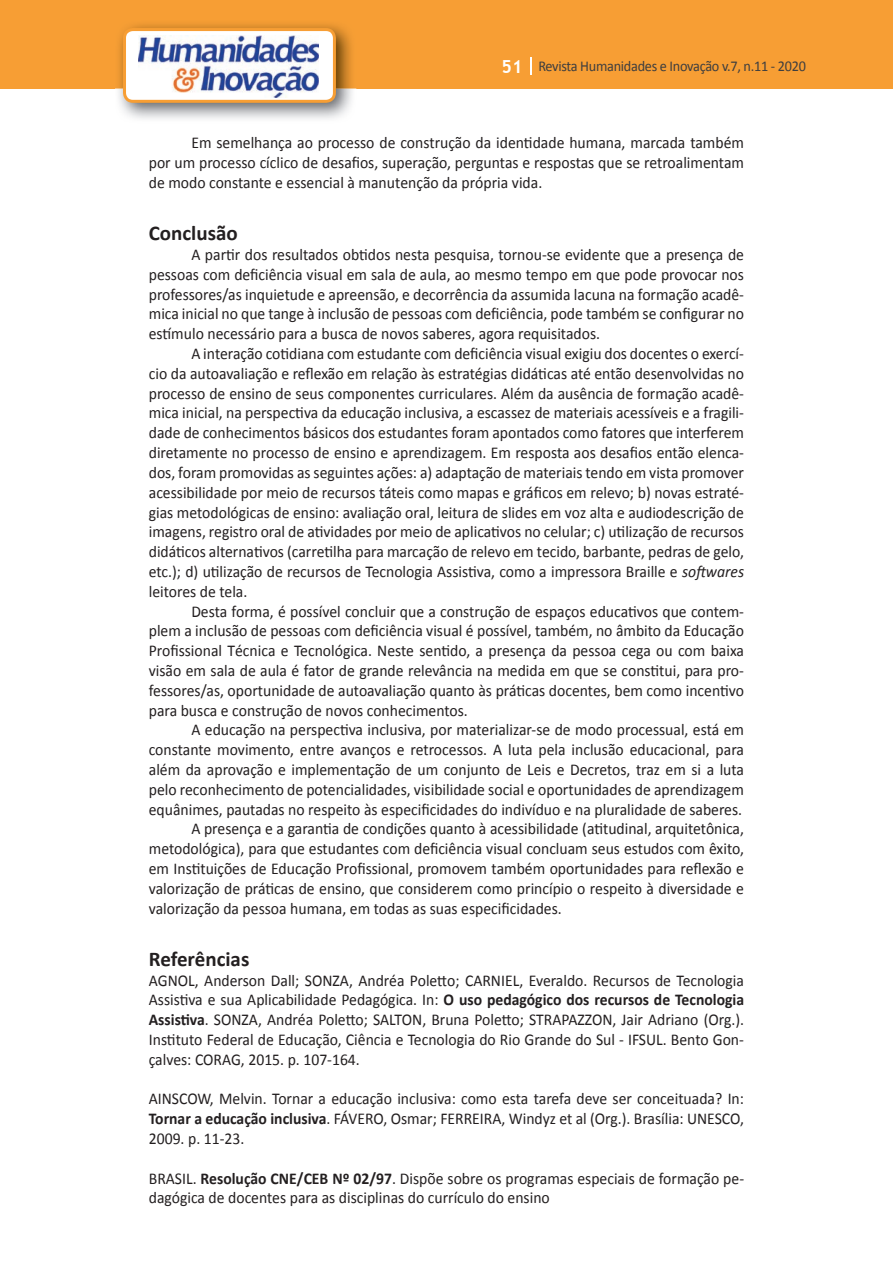
<style>
.page{position:relative;width:893px;height:1263px;background:#fff}
.page>*{position:absolute;margin:0;border:0;box-sizing:border-box;transform-origin:0 0}
.t1{font:700 21px "Calibri";color:#231f20}
.t2{font:16.5px/19.8px "Calibri";color:#231f20;text-align:justify;scale:.95 1}
.t3{font:15px "Calibri";letter-spacing:-.02em;color:#3e3e3f;scale:.95 1}
.s1{font-family:"Trebuchet MS";font-weight:700;font-size:18px;color:#fff}
.s2{font-style:italic}
.s3{font-weight:700}
</style>
<div class="page">
<div style="left:0;top:0;width:893px;height:88px;background:#f79e34"></div>
<svg style="left:530px;top:57px;width:2px;height:18px"></svg>
<img style="left:115px;top:24px;width:241px;height:95px">
<svg style="left:123px;top:28px;width:213px;height:75px"></svg>
<p class="t3" style="left:501px;top:57px;width:322px"><span class="s1">51</span> Revista Humanidades e Inovação v.7, n.11 - 2020</p>
<p class="t2" style="left:149px;top:133px;width:628px;text-indent:43px">Em semelhança ao processo de construção da identidade humana, marcada também por um processo cíclico de desafios, superação, perguntas e respostas que se retroalimentam de modo constante e essencial à manutenção da própria vida.</p>
<p class="t1" style="left:149px;top:220px;width:90px">Conclusão</p>
<p class="t2" style="left:149px;top:245px;width:628px;text-indent:43px">A partir dos resultados obtidos nesta pesquisa, tornou-se evidente que a presença de pessoas com deficiência visual em sala de aula, ao mesmo tempo em que pode provocar nos professores/as inquietude e apreensão, e decorrência da assumida lacuna na formação acadê&shy;mica inicial no que tange à inclusão de pessoas com deficiência, pode também se configurar no estímulo necessário para a busca de novos saberes, agora requisitados.</p>
<p class="t2" style="left:149px;top:344px;width:628px;text-indent:43px">A interação cotidiana com estudante com deficiência visual exigiu dos docentes o exercí&shy;cio da autoavaliação e reflexão em relação às estratégias didáticas até então desenvolvidas no processo de ensino de seus componentes curriculares. Além da ausência de formação acadê&shy;mica inicial, na perspectiva da educação inclusiva, a escassez de materiais acessíveis e a fragili&shy;dade de conhecimentos básicos dos estudantes foram apontados como fatores que interferem diretamente no processo de ensino e aprendizagem. Em resposta aos desafios então elenca&shy;dos, foram promovidas as seguintes ações: a) adaptação de materiais tendo em vista promover acessibilidade por meio de recursos táteis como mapas e gráficos em relevo; b) novas estraté&shy;gias metodológicas de ensino: avaliação oral, leitura de slides em voz alta e audiodescrição de imagens, registro oral de atividades por meio de aplicativos no celular; c) utilização de recursos didáticos alternativos (carretilha para marcação de relevo em tecido, barbante, pedras de gelo, etc.); d) utilização de recursos de Tecnologia Assistiva, como a impressora Braille e <span class="s2">softwares </span>leitores de tela.</p>
<p class="t2" style="left:149px;top:601px;width:628px;text-indent:43px">Desta forma, é possível concluir que a construção de espaços educativos que contem&shy;plem a inclusão de pessoas com deficiência visual é possível, também, no âmbito da Educação Profissional Técnica e Tecnológica. Neste sentido, a presença da pessoa cega ou com baixa visão em sala de aula é fator de grande relevância na medida em que se constitui, para pro&shy;fessores/as, oportunidade de autoavaliação quanto às práticas docentes, bem como incentivo para busca e construção de novos conhecimentos.</p>
<p class="t2" style="left:191px;top:720px;width:583px">A educação na perspectiva inclusiva, por materializar-se de modo processual, está em</p>
<p class="t2" style="left:149px;top:740px;width:628px">constante movimento, entre avanços e retrocessos. A luta pela inclusão educacional, para</p>
<p class="t2" style="left:149px;top:760px;width:628px">além da aprovação e implementação de um conjunto de Leis e Decretos, traz em si a luta</p>
<p class="t2" style="left:149px;top:779px;width:628px">pelo reconhecimento de potencialidades, visibilidade social e oportunidades de aprendizagem</p>
<p class="t2" style="left:149px;top:799px;width:626px">equânimes, pautadas no respeito às especificidades do indivíduo e na pluralidade de saberes.</p>
<p class="t2" style="left:191px;top:819px;width:583px">A presença e a garantia de condições quanto à acessibilidade (atitudinal, arquitetônica,</p>
<p class="t2" style="left:149px;top:839px;width:628px">metodológica), para que estudantes com deficiência visual concluam seus estudos com êxito,</p>
<p class="t2" style="left:149px;top:859px;width:628px">em Instituições de Educação Profissional, promovem também oportunidades para reflexão e</p>
<p class="t2" style="left:149px;top:878px;width:628px">valorização de práticas de ensino, que considerem como princípio o respeito à diversidade e</p>
<p class="t2" style="left:149px;top:898px;width:436px">valorização da pessoa humana, em todas as suas especificidades.</p>
<p class="t1" style="left:149px;top:945px;width:102px">Referências</p>
<p class="t2" style="left:149px;top:970px;width:628px">AGNOL, Anderson Dall; SONZA, Andréa Poletto; CARNIEL, Everaldo. Recursos de Tecnologia Assistiva e sua Aplicabilidade Pedagógica. In: <span class="s3">O uso pedagógico dos recursos de Tecnologia Assistiva</span>. SONZA, Andréa Poletto; SALTON, Bruna Poletto; STRAPAZZON, Jair Adriano (Org.).<br>Instituto Federal de Educação, Ciência e Tecnologia do Rio Grande do Sul - IFSUL. Bento Gon&shy;çalves: CORAG, 2015. p. 107-164.</p>
<p class="t2" style="left:149px;top:1089px;width:628px">AINSCOW, Melvin. Tornar a educação inclusiva: como esta tarefa deve ser conceituada? In:<br><span class="s3">Tornar a educação inclusiva</span>. FÁVERO, Osmar; FERREIRA, Windyz et al (Org.). Brasília: UNESCO, 2009. p. 11-23.</p>
<p class="t2" style="left:149px;top:1168px;width:628px">BRASIL. <span class="s3">Resolução CNE/CEB Nº 02/97</span>. Dispõe sobre os programas especiais de formação pe&shy;dagógica de docentes para as disciplinas do currículo do ensino</p>
</div>
